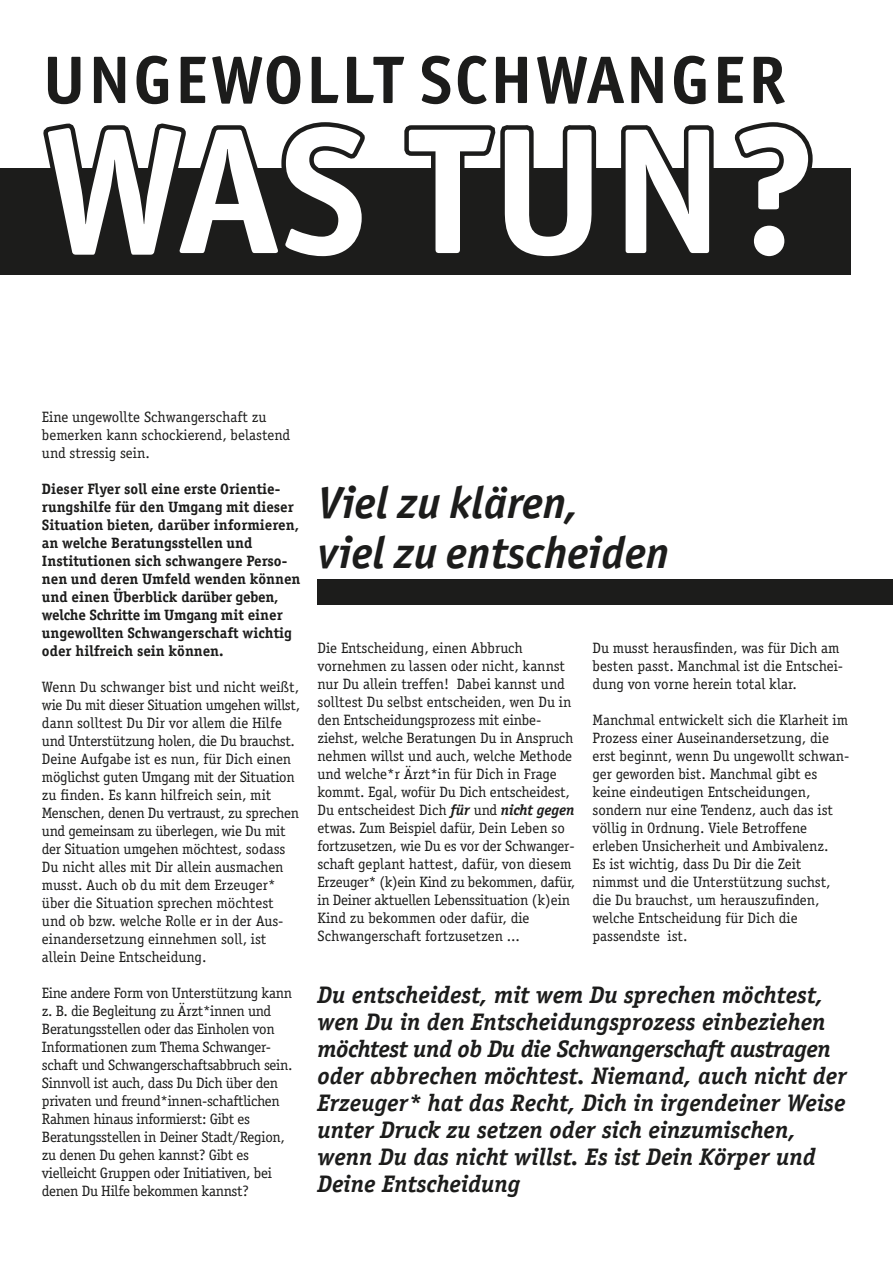
<style>
.page{position:relative;width:893px;height:1263px;background:#fff}
.page>*{position:absolute;margin:0;border:0;box-sizing:border-box;transform-origin:0 0}
.t1{font:700 180px "Officina Sans G";color:#fff}
.t2{font:700 67.5px "Officina Sans G";letter-spacing:.03em;color:#1c1c1b}
.t3{font:italic 700 45px/49.5px "Officina Sans G";color:#1c1c1b}
.t4{font:italic 700 24px/27px "Officina Serif";color:#1c1c1b}
.t5{font:15px/18px "Officina Serif";letter-spacing:-.015em;color:#1c1c1b}
.t6{font:700 15px/18px "Officina Serif";color:#1c1c1b}
.s1{font-weight:700;font-style:italic}
</style>
<div class="page">
<div style="left:0;top:168px;width:850px;height:106px;background:#1c1c1b"></div>
<svg style="left:43px;top:122px;width:322px;height:46px"></svg>
<svg style="left:404px;top:125px;width:193px;height:43px"></svg>
<svg style="left:621px;top:125px;width:93px;height:43px"></svg>
<svg style="left:734px;top:122px;width:79px;height:46px"></svg>
<div style="left:317px;top:579px;width:576px;height:26px;background:#1c1c1b"></div>
<h2 class="t2" style="left:43px;top:42px;width:745px">UNGEWOLLT SCHWANGER</h2>
<h1 class="t1" style="left:43px;top:90px;width:778px">WAS TU N?</h1>
<p class="t5" style="left:42px;top:408px;width:250px">Eine ungewollte Schwangerschaft zu bemerken kann schockierend, belastend und stressig sein.</p>
<p class="t6" style="left:42px;top:479px;width:260px">Dieser Flyer soll eine erste Orientie&shy;rungshilfe für den Umgang mit dieser Situation bieten, darüber informieren, an welche Beratungsstellen und Institutionen sich schwangere Perso&shy;nen und deren Umfeld wenden können und einen Überblick darüber geben, welche Schritte im Umgang mit einer ungewollten Schwangerschaft wichtig oder hilfreich sein können.</p>
<p class="t5" style="left:42px;top:678px;width:260px">Wenn Du schwanger bist und nicht weißt, wie Du mit dieser Situation umgehen willst, dann solltest Du Dir vor allem die Hilfe und Unterstützung holen, die Du brauchst.<br>Deine Aufgabe ist es nun, für Dich einen möglichst guten Umgang mit der Situation zu finden. Es kann hilfreich sein, mit Menschen, denen Du vertraust, zu sprechen und gemeinsam zu überlegen, wie Du mit der Situation umgehen möchtest, sodass Du nicht alles mit Dir allein ausmachen musst. Auch ob du mit dem Erzeuger* über die Situation sprechen möchtest und ob bzw. welche Rolle er in der Aus&shy;einandersetzung einnehmen soll, ist allein Deine Entscheidung.</p>
<p class="t5" style="left:42px;top:984px;width:252px">Eine andere Form von Unterstützung kann z. B. die Begleitung zu Ärzt*innen und Beratungsstellen oder das Einholen von Informationen zum Thema Schwanger&shy;schaft und Schwangerschaftsabbruch sein.<br>Sinnvoll ist auch, dass Du Dich über den privaten und freund*innen-schaftlichen Rahmen hinaus informierst: Gibt es Beratungsstellen in Deiner Stadt/Region, zu denen Du gehen kannst? Gibt es vielleicht Gruppen oder Initiativen, bei denen Du Hilfe bekommen kannst?</p>
<h3 class="t3" style="left:317px;top:479px;width:353px">Viel zu klären,<br>viel zu entscheiden</h3>
<p class="t5" style="left:317px;top:639px;width:259px">Die Entscheidung, einen Abbruch vornehmen zu lassen oder nicht, kannst nur Du allein treffen! Dabei kannst und solltest Du selbst entscheiden, wen Du in den Entscheidungsprozess mit einbe&shy;ziehst, welche Beratungen Du in Anspruch nehmen willst und auch, welche Methode und welche*r Ärzt*in für Dich in Frage kommt. Egal, wofür Du Dich entscheidest, Du entscheidest Dich <span class="s1">für</span> und <span class="s1">nicht gegen </span>etwas. Zum Beispiel dafür, Dein Leben so fortzusetzen, wie Du es vor der Schwanger&shy;schaft geplant hattest, dafür, von diesem Erzeuger* (k)ein Kind zu bekommen, dafür, in Deiner aktuellen Lebenssituation (k)ein Kind zu bekommen oder dafür, die Schwangerschaft fortzusetzen ...</p>
<p class="t5" style="left:592px;top:639px;width:252px">Du musst herausfinden, was für Dich am besten passt. Manchmal ist die Entschei&shy;dung von vorne herein total klar.</p>
<p class="t5" style="left:592px;top:711px;width:258px">Manchmal entwickelt sich die Klarheit im Prozess einer Auseinandersetzung, die erst beginnt, wenn Du ungewollt schwan&shy;ger geworden bist. Manchmal gibt es keine eindeutigen Entscheidungen, sondern nur eine Tendenz, auch das ist völlig in Ordnung. Viele Betroffene erleben Unsicherheit und Ambivalenz.<br>Es ist wichtig, dass Du Dir die Zeit nimmst und die Unterstützung suchst, die Du brauchst, um herauszufinden, welche Entscheidung für Dich die passendste ist.</p>
<p class="t4" style="left:317px;top:982px;width:531px">Du entscheidest, mit wem Du sprechen möchtest, wen Du in den Entscheidungsprozess einbeziehen möchtest und ob Du die Schwangerschaft austragen oder abbrechen möchtest. Niemand, auch nicht der Erzeuger* hat das Recht, Dich in irgendeiner Weise unter Druck zu setzen oder sich einzumischen, wenn Du das nicht willst. Es ist Dein Körper und Deine Entscheidung</p>
</div>
